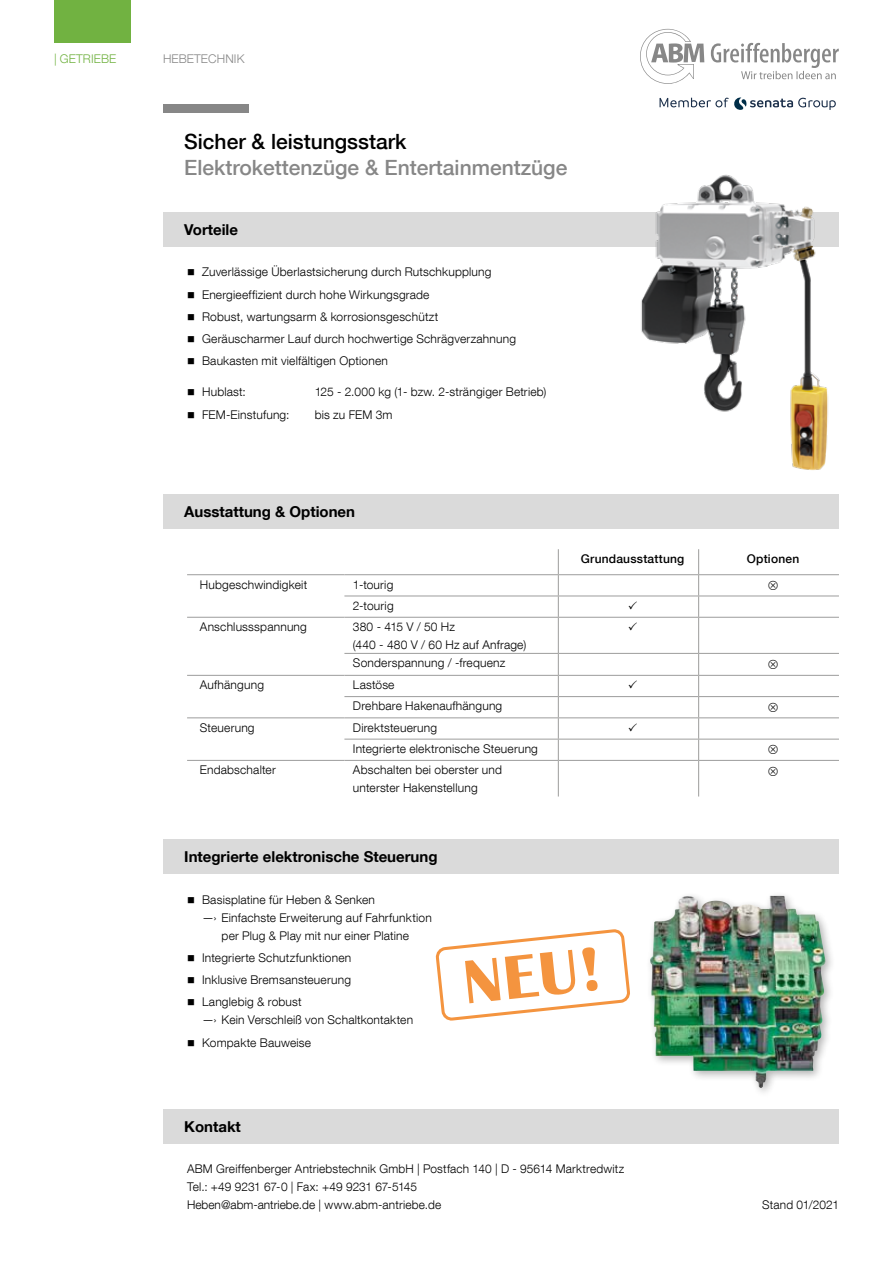
<style>
.page{position:relative;width:893px;height:1263px;background:#fff}
.page>*{position:absolute;margin:0;border:0;box-sizing:border-box;transform-origin:0 0}
.t1{font:700 63.75px "Britannic";color:#f4943f}
.t2{font:500 21px "Helvetica Neue LT Com";color:#878787}
.t3{font:500 21px "Helvetica Neue LT Com";color:#000}
.t4{font:700 15px "Helvetica Neue LT Com";color:#000}
.t5{font:300 12px/22.2px "Helvetica Neue LT Com";letter-spacing:.015em;color:#000}
.t6{font:500 12px "Helvetica Neue LT Com";letter-spacing:.015em;color:#000}
.t7{font:300 12px "Helvetica Neue LT Com";letter-spacing:.01em;color:#878787}
.t8{font:300 12px "Helvetica Neue LT Com";letter-spacing:.01em;color:#71b241}
</style>
<div class="page">
<div style="left:163px;top:105px;width:85px;height:8px;background:#878787"></div>
<div style="left:163px;top:1110px;width:676px;height:34px;background:#dadada"></div>
<div style="left:54px;top:0;width:77px;height:43px;background:#71b241"></div>
<div style="left:163px;top:213px;width:676px;height:34px;background:#dadada"></div>
<img style="left:601px;top:174px;width:238px;height:296px">
<div style="left:163px;top:495px;width:676px;height:34px;background:#dadada"></div>
<svg style="left:344px;top:575px;width:495px;height:221px"></svg>
<hr style="left:187px;top:574px;width:157px;height:1px;background:#9d9d9c">
<hr style="left:187px;top:617px;width:157px;height:1px;background:#9d9d9c">
<hr style="left:187px;top:675px;width:157px;height:1px;background:#9d9d9c">
<hr style="left:187px;top:717px;width:157px;height:1px;background:#9d9d9c">
<hr style="left:187px;top:760px;width:157px;height:1px;background:#9d9d9c">
<hr style="left:344px;top:574px;width:214px;height:1px;background:#9d9d9c">
<hr style="left:558px;top:574px;width:141px;height:1px;background:#9d9d9c">
<hr style="left:699px;top:574px;width:140px;height:1px;background:#9d9d9c">
<hr style="left:344px;top:596px;width:214px;height:1px;background:#9d9d9c">
<hr style="left:558px;top:596px;width:141px;height:1px;background:#9d9d9c">
<svg style="left:558px;top:549px;width:1px;height:68px"></svg>
<hr style="left:699px;top:596px;width:140px;height:1px;background:#9d9d9c">
<svg style="left:698px;top:549px;width:1px;height:68px"></svg>
<hr style="left:344px;top:617px;width:214px;height:1px;background:#9d9d9c">
<hr style="left:558px;top:617px;width:141px;height:1px;background:#9d9d9c">
<hr style="left:558px;top:618px;width:1px;height:35px;background:#9d9d9c">
<hr style="left:699px;top:617px;width:140px;height:1px;background:#9d9d9c">
<hr style="left:698px;top:618px;width:1px;height:35px;background:#9d9d9c">
<hr style="left:344px;top:653px;width:214px;height:1px;background:#9d9d9c">
<hr style="left:558px;top:653px;width:141px;height:1px;background:#9d9d9c">
<hr style="left:699px;top:653px;width:140px;height:1px;background:#9d9d9c">
<hr style="left:344px;top:675px;width:214px;height:1px;background:#9d9d9c">
<hr style="left:558px;top:675px;width:141px;height:1px;background:#9d9d9c">
<hr style="left:699px;top:675px;width:140px;height:1px;background:#9d9d9c">
<hr style="left:344px;top:696px;width:214px;height:1px;background:#9d9d9c">
<hr style="left:558px;top:696px;width:141px;height:1px;background:#9d9d9c">
<hr style="left:699px;top:696px;width:140px;height:1px;background:#9d9d9c">
<hr style="left:344px;top:717px;width:214px;height:1px;background:#9d9d9c">
<hr style="left:558px;top:717px;width:141px;height:1px;background:#9d9d9c">
<hr style="left:699px;top:717px;width:140px;height:1px;background:#9d9d9c">
<hr style="left:344px;top:739px;width:214px;height:1px;background:#9d9d9c">
<hr style="left:558px;top:739px;width:141px;height:1px;background:#9d9d9c">
<svg style="left:558px;top:654px;width:1px;height:106px"></svg>
<hr style="left:699px;top:739px;width:140px;height:1px;background:#9d9d9c">
<svg style="left:698px;top:654px;width:1px;height:106px"></svg>
<hr style="left:344px;top:760px;width:214px;height:1px;background:#9d9d9c">
<hr style="left:558px;top:760px;width:141px;height:1px;background:#9d9d9c">
<hr style="left:558px;top:761px;width:1px;height:35px;background:#9d9d9c">
<hr style="left:699px;top:760px;width:140px;height:1px;background:#9d9d9c">
<hr style="left:698px;top:761px;width:1px;height:35px;background:#9d9d9c">
<div style="left:163px;top:840px;width:676px;height:34px;background:#dadada"></div>
<div style="left:645px;top:891px;width:191px;height:206px;background:#000;opacity:.3"></div>
<img style="left:650px;top:896px;width:120px;height:192px">
<svg style="left:437px;top:930px;width:192px;height:89px"></svg>
<svg style="left:659px;top:97px;width:177px;height:13px"></svg>
<svg style="left:640px;top:29px;width:199px;height:55px"></svg>
<svg style="left:768px;top:580px;width:10px;height:10px"></svg>
<svg style="left:629px;top:601px;width:8px;height:8px"></svg>
<svg style="left:629px;top:622px;width:8px;height:9px"></svg>
<svg style="left:768px;top:659px;width:10px;height:9px"></svg>
<svg style="left:629px;top:680px;width:8px;height:9px"></svg>
<svg style="left:768px;top:702px;width:10px;height:10px"></svg>
<svg style="left:629px;top:723px;width:8px;height:8px"></svg>
<svg style="left:768px;top:745px;width:10px;height:9px"></svg>
<svg style="left:768px;top:766px;width:10px;height:9px"></svg>
<p class="t8" style="left:54px;top:51px;width:64px">| GETRIEBE</p>
<p class="t7" style="left:163px;top:51px;width:83px">HEBETECHNIK</p>
<h2 class="t3" style="left:184px;top:129px;width:224px">Sicher &amp; leistungsstark</h2>
<h2 class="t2" style="left:184px;top:154px;width:385px">Elektrokettenzüge &amp; Entertainmentzüge</h2>
<p class="t4" style="left:184px;top:220px;width:55px">Vorteile</p>
<p class="t5" style="left:202px;top:261px;width:315px">Zuverlässige Überlastsicherung durch Rutschkupplung Energieeffizient durch hohe Wirkungsgrade<br>Robust, wartungsarm &amp; korrosionsgeschützt Geräuscharmer Lauf durch hochwertige Schrägverzahnung Baukasten mit vielfältigen Optionen</p>
<p class="t5" style="left:202px;top:381px;width:45px">Hublast:</p>
<p class="t5" style="left:315px;top:381px;width:233px">125 - 2.000 kg (1- bzw. 2-strängiger Betrieb)</p>
<p class="t5" style="left:202px;top:403px;width:89px">FEM-Einstufung:</p>
<p class="t5" style="left:315px;top:403px;width:79px">bis zu FEM 3m</p>
<p class="t4" style="left:184px;top:502px;width:172px">Ausstattung &amp; Optionen</p>
<p class="t5" style="left:200px;top:573px;width:109px">Hubgeschwindigkeit</p>
<p class="t5" style="left:353px;top:573px;width:42px;line-height:21.3px">1-tourig<br>2-tourig</p>
<p class="t5" style="left:200px;top:615px;width:109px">Anschlussspannung</p>
<p class="t5" style="left:353px;top:618px;width:175px;line-height:18px">380 - 415 V / 50 Hz<br>(440 - 480 V / 60 Hz auf Anfrage)<br>Sonderspannung / -frequenz</p>
<p class="t5" style="left:200px;top:674px;width:66px">Aufhängung</p>
<p class="t5" style="left:353px;top:674px;width:151px;line-height:21.3px">Lastöse<br>Drehbare Hakenaufhängung</p>
<p class="t5" style="left:200px;top:716px;width:56px">Steuerung</p>
<p class="t5" style="left:353px;top:716px;width:187px;line-height:21.3px">Direktsteuerung<br>Integrierte elektronische Steuerung</p>
<p class="t5" style="left:200px;top:759px;width:78px">Endabschalter</p>
<p class="t5" style="left:353px;top:761px;width:151px;line-height:18px">Abschalten bei oberster und unterster Hakenstellung</p>
<p class="t6" style="left:581px;top:552px;width:105px">Grundausstattung</p>
<p class="t6" style="left:747px;top:552px;width:54px">Optionen</p>
<p class="t4" style="left:184px;top:847px;width:255px">Integrierte elektronische Steuerung</p>
<p class="t5" style="left:202px;top:888px;width:174px">Basisplatine für Heben &amp; Senken</p>
<p class="t5" style="left:202px;top:906px;width:231px">—› Einfachste Erweiterung auf Fahrfunktion</p>
<p class="t5" style="left:222px;top:924px;width:189px">per Plug &amp; Play mit nur einer Platine</p>
<p class="t5" style="left:202px;top:946px;width:151px;text-align:justify">Integrierte Schutzfunktionen Inklusive Bremsansteuerung Langlebig &amp; robust</p>
<p class="t5" style="left:202px;top:1009px;width:213px">—› Kein Verschleiß von Schaltkontakten<br>Kompakte Bauweise</p>
<h1 class="t1" style="left:460px;top:947px;width:140px;rotate:-6deg">NEU!</h1>
<p class="t4" style="left:184px;top:1117px;width:58px">Kontakt</p>
<p class="t5" style="left:187px;top:1159px;width:439px;line-height:18px">ABM Greiffenberger Antriebstechnik GmbH | Postfach 140 | D - 95614 Marktredwitz<br>Tel.: +49 9231 67-0 | Fax: +49 9231 67-5145<br>Heben@abm-antriebe.de | www.abm-antriebe.de</p>
<p class="t5" style="left:762px;top:1193px;width:78px">Stand 01/2021</p>
</div>
